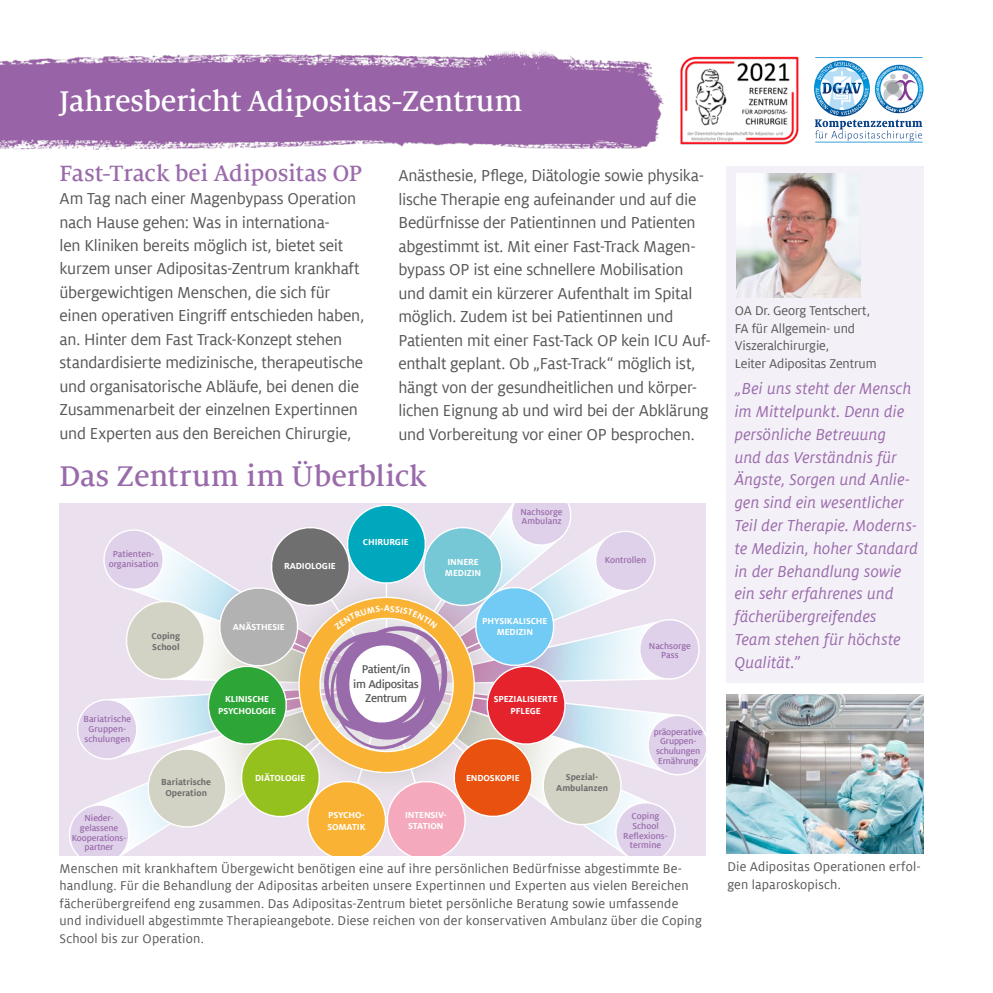
<style>
.page{position:relative;width:993px;height:993px;background:#fff}
.page>*{position:absolute;margin:0;border:0;box-sizing:border-box;transform-origin:0 0}
.t1{font:500 31.5px "Milo Serif Offc Pro";letter-spacing:-.01em;color:#fff}
.t2{font:500 31.5px "Milo Serif Offc Pro";color:#9a6bab}
.t3{font:500 24.5px "Milo Serif Offc Pro";color:#9a6bab}
.t4{font:17.5px/23.4px "Milo Offc Pro";letter-spacing:-.015em;color:#575756}
.t5{font:italic 17.5px/22.8px "Milo Offc Pro";letter-spacing:.005em;color:#9a6bab}
.t6{font:14px/17.5px "Milo Offc Pro";letter-spacing:.01em;color:#575756}
.t7{font:14px/17.5px "Milo Offc Pro";letter-spacing:-.01em;color:#575756}
.t8{font:500 12.42px/14.9px "Milo Offc Pro";letter-spacing:-.03em;color:#575756;text-align:center}
.t9{font:500 9.62px/9.6px "Milo Offc Pro";color:#9a6bab;text-align:center}
.t10{font:700 9.62px/11.5px "Milo Offc Pro";letter-spacing:-.01em;color:#fff;text-align:center}
.t11{font:700 9.62px/11px "Milo Offc Pro";color:#706f6f;text-align:center}
.t12{font:500 9.62px/9.6px "Milo Offc Pro";letter-spacing:-.02em;color:#9a6bab;text-align:center}
</style>
<div class="page">
<div style="left:725px;top:166px;width:198px;height:517px;background:#f4f0f8"></div>
<img style="left:0;top:50px;width:664px;height:100px">
<img style="left:680px;top:56px;width:119px;height:89px">
<hr style="left:815px;top:57px;width:107px;height:1px;background:#3aa1db">
<hr style="left:815px;top:142px;width:107px;height:1px;background:#3aa1db">
<img style="left:921px;top:78px;width:2px;height:22px">
<svg style="left:814px;top:61px;width:107px;height:80px"></svg>
<img style="left:726px;top:694px;width:196px;height:159px">
<img style="left:736px;top:174px;width:124px;height:124px">
<svg style="left:63px;top:503px;width:641px;height:351px;background:#d3cbc7"></svg>
<h1 class="t1" style="left:60px;top:83px;width:464px">Jahresbericht Adipositas-Zentrum</h1>
<h2 class="t3" style="left:60px;top:159px;width:304px">Fast-Track bei Adipositas OP</h2>
<p class="t4" style="left:60px;top:187px;width:306px">Am Tag nach einer Magenbypass Operation nach Hause gehen: Was in internationa-<br>len Kliniken bereits möglich ist, bietet seit kurzem unser Adipositas-Zentrum krankhaft übergewichtigen Menschen, die sich für einen operativen Eingriff entschieden haben, an. Hinter dem Fast Track-Konzept stehen standardisierte medizinische, therapeutische und organisatorische Abläufe, bei denen die Zusammenarbeit der einzelnen Expertinnen und Experten aus den Bereichen Chirurgie,</p>
<p class="t4" style="left:398px;top:164px;width:314px">Anästhesie, Pflege, Diätologie sowie physika&shy;lische Therapie eng aufeinander und auf die Bedürfnisse der Patientinnen und Patienten abgestimmt ist. Mit einer Fast-Track Magen&shy;bypass OP ist eine schnellere Mobilisation und damit ein kürzerer Aufenthalt im Spital möglich. Zudem ist bei Patientinnen und Patienten mit einer Fast-Tack OP kein ICU Auf&shy;enthalt geplant. Ob „Fast-Track“ möglich ist, hängt von der gesundheitlichen und körper&shy;lichen Eignung ab und wird bei der Abklärung und Vorbereitung vor einer OP besprochen.</p>
<h1 class="t2" style="left:60px;top:457px;width:368px">Das Zentrum im Überblick</h1>
<p class="t9" style="left:109px;top:549px;width:51px">Patienten&shy;organisation</p>
<p class="t11" style="left:151px;top:630px;width:30px;text-align:left">Coping<br>School</p>
<p class="t9" style="left:83px;top:714px;width:49px">Bariatrische<br>Gruppen&shy;schulungen</p>
<p class="t10" style="left:284px;top:560px;width:53px">RADIOLOGIE</p>
<p class="t10" style="left:363px;top:536px;width:47px">CHIRURGIE</p>
<p class="t10" style="left:233px;top:621px;width:53px">ANÄSTHESIE</p>
<p class="t10" style="left:218px;top:693px;width:59px">KLINISCHE<br>PSYCHOLOGIE</p>
<p class="t8" style="left:353px;top:661px;width:67px">Patient/in<br>im Adipositas<br>Zentrum</p>
<p class="t10" style="left:445px;top:555px;width:38px;text-align:left">INNERE<br>MEDIZIN</p>
<p class="t9" style="left:520px;top:507px;width:44px;text-align:left">Nachsorge<br>Ambulanz</p>
<p class="t10" style="left:482px;top:615px;width:67px">PHYSIKALISCHE<br>MEDIZIN</p>
<p class="t10" style="left:493px;top:693px;width:65px">SPEZIALISIERTE<br>PFLEGE</p>
<p class="t9" style="left:604px;top:555px;width:43px">Kontrollen</p>
<p class="t9" style="left:648px;top:640px;width:44px">Nachsorge<br>Pass</p>
<p class="t12" style="left:653px;top:726px;width:50px">präoperative<br>Gruppen&shy;schulungen<br>Ernährung</p>
<p class="t9" style="left:72px;top:813px;width:56px">Nieder&shy;gelassene<br>Kooperations&shy;partner</p>
<p class="t10" style="left:255px;top:772px;width:52px">DIÄTOLOGIE</p>
<p class="t11" style="left:161px;top:776px;width:51px">Bariatrische<br>Operation</p>
<p class="t11" style="left:556px;top:771px;width:53px">Spezial-<br>Ambulanzen</p>
<p class="t10" style="left:466px;top:771px;width:55px">ENDOSKOPIE</p>
<p class="t10" style="left:327px;top:809px;width:40px;text-align:left">PSYCHO-<br>SOMATIK</p>
<p class="t10" style="left:405px;top:808px;width:43px">INTENSIV-<br>STATION</p>
<p class="t9" style="left:623px;top:811px;width:46px">Coping<br>School<br>Reflexions&shy;termine</p>
<p class="t7" style="left:734px;top:302px;width:143px">OA Dr. Georg Tentschert,<br>FA für Allgemein- und<br>Viszeralchirurgie,<br>Leiter Adipositas Zentrum</p>
<p class="t5" style="left:734px;top:377px;width:185px">„Bei uns steht der Mensch im Mittelpunkt. Denn die persönliche Betreuung<br>und das Verständnis für<br>Ängste, Sorgen und Anlie&shy;gen sind ein wesentlicher<br>Teil der Therapie. Moderns&shy;te Medizin, hoher Standard in der Behandlung sowie ein sehr erfahrenes und fächerübergreifendes<br>Team stehen für höchste<br>Qualität.”</p>
<p class="t6" style="left:60px;top:859px;width:643px">Menschen mit krankhaftem Übergewicht benötigen eine auf ihre persönlichen Bedürfnisse abgestimmte Be&shy;handlung. Für die Behandlung der Adipositas arbeiten unsere Expertinnen und Experten aus vielen Bereichen fächerübergreifend eng zusammen. Das Adipositas-Zentrum bietet persönliche Beratung sowie umfassende und individuell abgestimmte Therapieangebote. Diese reichen von der konservativen Ambulanz über die Coping School bis zur Operation.</p>
<p class="t6" style="left:727px;top:857px;width:195px">Die Adipositas Operationen erfol&shy;gen laparoskopisch.</p>
</div>
